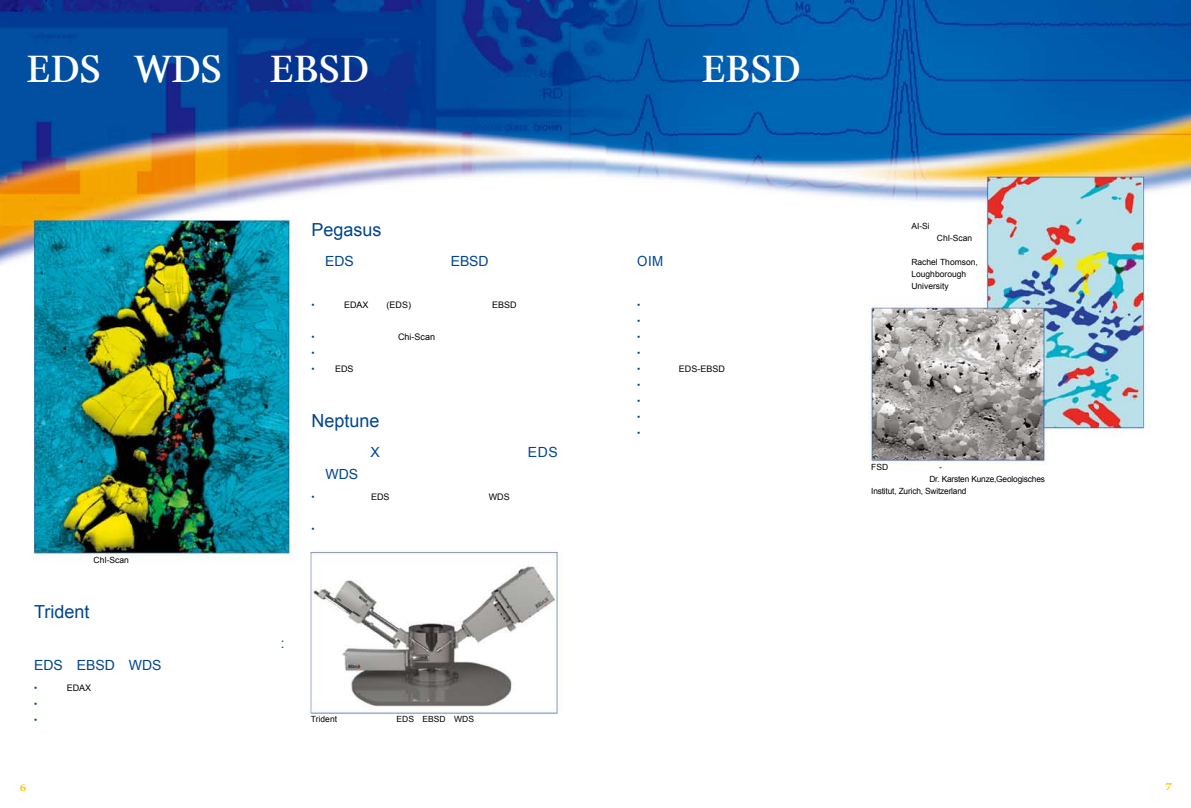
<style>
.page{position:relative;width:1191px;height:808px;background:#fff}
.page>*{position:absolute;margin:0;border:0;box-sizing:border-box;transform-origin:0 0}
.t1{font:700 40px "Esta";color:#fff}
.t2{font:18px "Arial";color:#01458f}
.t3{font:14px "Arial";color:#01458f}
.t4{font:14px "Arial";color:#01458f;scale:.95 1}
.t5{font:700 10.4px "Palatino";color:#fcc700;scale:1.25 1}
.t6{font:9px "Arial";color:#000}
.t7{font:9px/16px "Arial";color:#01458f;text-align:justify}
.t8{font:8.5px/12px "Arial";color:#000}
.t9{font:8.5px "Arial";letter-spacing:-.02em;color:#000}
.s1{color:#01458f}
</style>
<div class="page">
<img style="left:0;top:0;width:1191px;height:714px">
<h1 class="t1" style="left:27px;top:45px;width:344px">EDS WDS EBSD</h1>
<h2 class="t2" style="left:311px;top:219px;width:72px">Pegasus</h2>
<h3 class="t3" style="left:325px;top:253px;width:30px">EDS</h3>
<h3 class="t3" style="left:451px;top:253px;width:39px">EBSD</h3>
<p class="t7" style="left:311px;top:297px;width:5px">•</p>
<p class="t6" style="left:344px;top:300px;width:26px">EDAX</p>
<p class="t6" style="left:386px;top:300px;width:26px">(EDS)</p>
<p class="t6" style="left:492px;top:300px;width:26px">EBSD</p>
<p class="t7" style="left:311px;top:329px;width:5px">•</p>
<p class="t6" style="left:398px;top:332px;width:39px">Chi-Scan</p>
<p class="t7" style="left:311px;top:345px;width:5px">•</p>
<p class="t6" style="left:311px;top:364px;width:44px"><span class="s1">•</span> EDS</p>
<p class="t8" style="left:94px;top:554px;width:37px">ChI-Scan</p>
<h2 class="t2" style="left:34px;top:602px;width:57px">Trident</h2>
<h3 class="t3" style="left:34px;top:657px;width:129px">EDS EBSD WDS</h3>
<p class="t7" style="left:34px;top:679px;width:5px">•</p>
<p class="t6" style="left:67px;top:682px;width:26px">EDAX</p>
<p class="t7" style="left:34px;top:695px;width:5px">• •</p>
<h2 class="t2" style="left:311px;top:411px;width:70px">Neptune</h2>
<h3 class="t3" style="left:370px;top:444px;width:11px">X</h3>
<h3 class="t3" style="left:527px;top:444px;width:32px">EDS</h3>
<h3 class="t3" style="left:325px;top:466px;width:34px">WDS</h3>
<p class="t7" style="left:311px;top:488px;width:5px">•</p>
<p class="t6" style="left:371px;top:491px;width:20px">EDS</p>
<p class="t6" style="left:488px;top:491px;width:22px">WDS</p>
<p class="t7" style="left:311px;top:520px;width:5px">•</p>
<h3 class="t4" style="left:281px;top:635px;width:5px">:</h3>
<p class="t8" style="left:311px;top:713px;width:28px">Trident</p>
<p class="t8" style="left:397px;top:713px;width:79px">EDS EBSD WDS</p>
<h1 class="t1" style="left:701px;top:45px;width:100px">EBSD</h1>
<h3 class="t4" style="left:637px;top:253px;width:29px">OIM</h3>
<p class="t7" style="left:637px;top:297px;width:5px">• • • • •</p>
<p class="t7" style="left:637px;top:377px;width:5px">• • • •</p>
<p class="t6" style="left:679px;top:364px;width:48px">EDS-EBSD</p>
<p class="t8" style="left:911px;top:220px;width:20px">AI-Si</p>
<p class="t8" style="left:937px;top:232px;width:37px">ChI-Scan</p>
<p class="t8" style="left:911px;top:256px;width:68px">Rachel Thomson,<br>Loughborough<br>University</p>
<p class="t8" style="left:871px;top:461px;width:18px">FSD</p>
<p class="t8" style="left:939px;top:461px;width:4px">-</p>
<p class="t9" style="left:929px;top:474px;width:117px">Dr. Karsten Kunze,Geologisches</p>
<p class="t9" style="left:871px;top:486px;width:97px">Institut, Zurich, Switzerland</p>
<p class="t5" style="left:20px;top:780px;width:7px">6</p>
<p class="t5" style="left:1165px;top:780px;width:7px">7</p>
</div>
